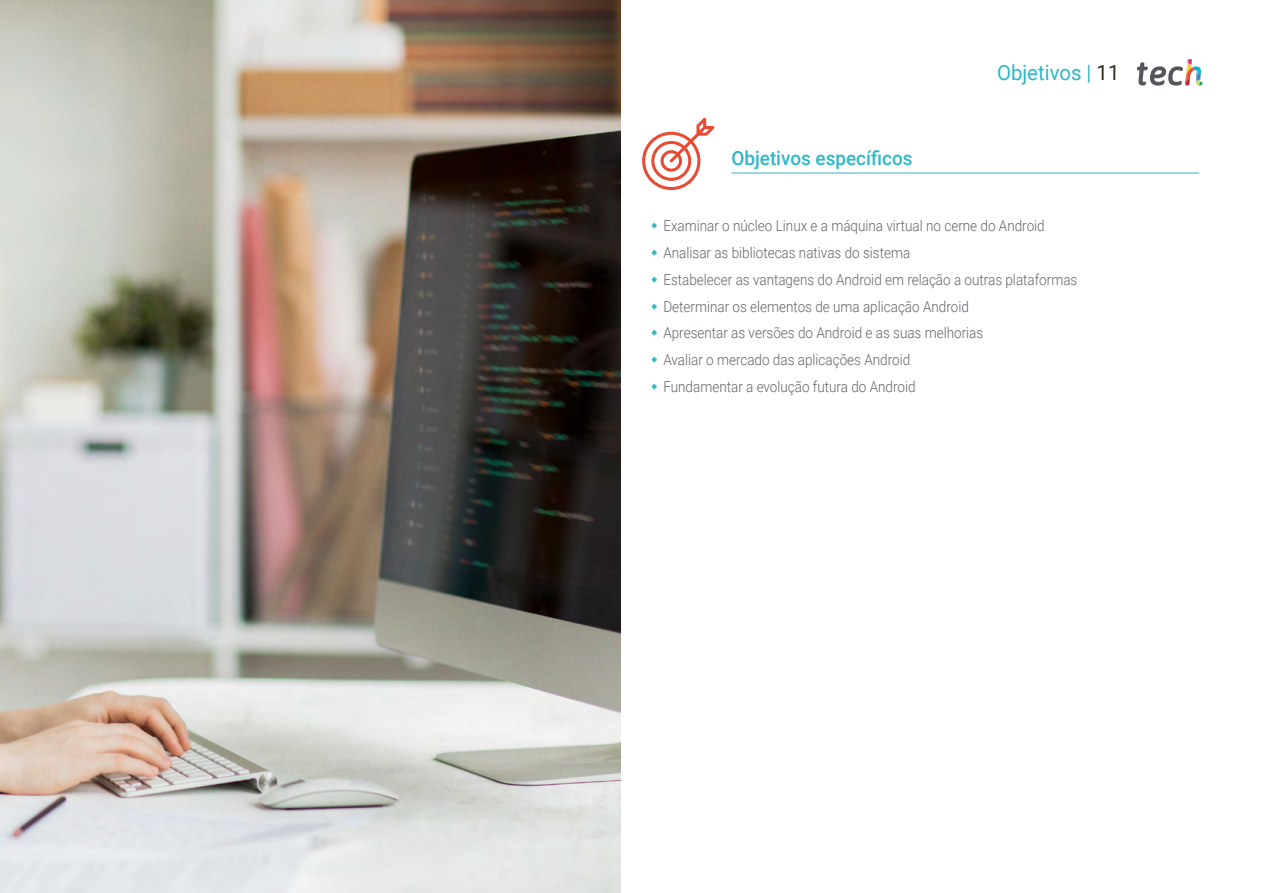
<style>
.page{position:relative;width:1263px;height:893px;background:#fff}
.page>*{position:absolute;margin:0;border:0;box-sizing:border-box;transform-origin:0 0}
.t1{font:21px "Roboto";color:#2db8c5}
.t2{font:500 19.5px "Roboto";color:#2db8c5}
.t3{font:300 15px/26.7px "Roboto";color:#61646a;scale:.9 1}
.s1{color:#312e20}
</style>
<div class="page">
<svg style="left:1137px;top:59px;width:65px;height:27px"></svg>
<hr style="left:731px;top:173px;width:468px;height:1px;background:#2db8c5">
<svg style="left:642px;top:118px;width:72px;height:72px"></svg>
<img style="left:0;top:0;width:621px;height:893px">
<h2 class="t2" style="left:731px;top:144px;width:183px">Objetivos específicos</h2>
<h1 class="t1" style="left:997px;top:57px;width:124px">Objetivos | <span class="s1">11</span></h1>
<p class="t3" style="left:663px;top:212px;width:461px">Examinar o núcleo Linux e a máquina virtual no cerne do Android Analisar as bibliotecas nativas do sistema<br>Estabelecer as vantagens do Android em relação a outras plataformas Determinar os elementos de uma aplicação Android<br>Apresentar as versões do Android e as suas melhorias<br>Avaliar o mercado das aplicações Android<br>Fundamentar a evolução futura do Android</p>
</div>
